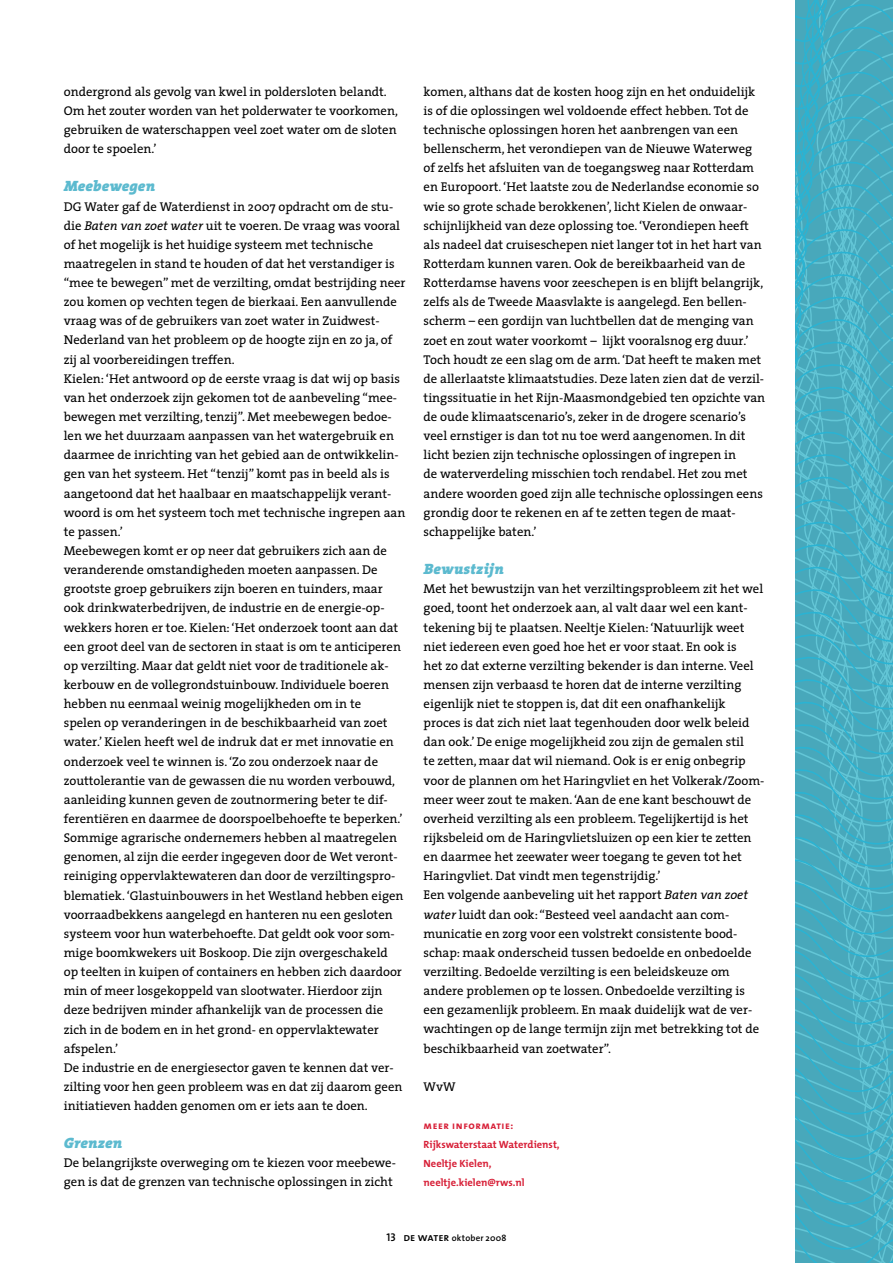
<style>
.page{position:relative;width:893px;height:1263px;background:#fff}
.page>*{position:absolute;margin:0;border:0;box-sizing:border-box;transform-origin:0 0}
.t1{font:italic 900 15px "The Serif";letter-spacing:.005em;color:#5cbacf}
.t2{font:12.75px/19.2px "The Serif";color:#000}
.t3{font:700 10.5px/19.2px "The Mix";color:#d71e36}
.t4{font:10.5px "The Mix Bold Caps";letter-spacing:.05em;color:#d71e36}
.t5{font:600 9px "The Sans";letter-spacing:.02em;color:#000}
.s1{font-style:italic}
.s2{font-family:"The Sans Semi Bold Caps";font-weight:400;font-size:11.25px}
</style>
<div class="page">
<svg style="left:795px;top:0;width:98px;height:1263px;background:#49aec1"></svg>
<p class="t2" style="left:64px;top:81px;width:336px">ondergrond als gevolg van kwel in poldersloten belandt.<br>Om het zouter worden van het polderwater te voorkomen, gebruiken de waterschappen veel zoet water om de sloten door te spoelen.’</p>
<p class="t1" style="left:64px;top:174px;width:93px">Meebewegen</p>
<p class="t2" style="left:64px;top:196px;width:343px">DG Water gaf de Waterdienst in 2007 opdracht om de stu&shy;die <span class="s1">Baten van zoet water</span> uit te voeren. De vraag was vooral of het mogelijk is het huidige systeem met technische maatregelen in stand te houden of dat het verstandiger is “mee te bewegen” met de verzilting, omdat bestrijding neer zou komen op vechten tegen de bierkaai. Een aanvullende vraag was of de gebruikers van zoet water in Zuidwest-Nederland van het probleem op de hoogte zijn en zo ja, of zij al voorbereidingen treffen.<br>Kielen: ‘Het antwoord op de eerste vraag is dat wij op basis van het onderzoek zijn gekomen tot de aanbeveling “mee&shy;bewegen met verzilting, tenzij”. Met meebewegen bedoe&shy;len we het duurzaam aanpassen van het watergebruik en daarmee de inrichting van het gebied aan de ontwikkelin&shy;gen van het systeem. Het “tenzij” komt pas in beeld als is aangetoond dat het haalbaar en maatschappelijk verant&shy;woord is om het systeem toch met technische ingrepen aan te passen.’<br>Meebewegen komt er op neer dat gebruikers zich aan de veranderende omstandigheden moeten aanpassen. De grootste groep gebruikers zijn boeren en tuinders, maar ook drinkwaterbedrijven, de industrie en de energie-op&shy;wekkers horen er toe. Kielen: ‘Het onderzoek toont aan dat een groot deel van de sectoren in staat is om te anticiperen op verzilting. Maar dat geldt niet voor de traditionele ak&shy;kerbouw en de vollegrondstuinbouw. Individuele boeren hebben nu eenmaal weinig mogelijkheden om in te<br>spelen op veranderingen in de beschikbaarheid van zoet water.’ Kielen heeft wel de indruk dat er met innovatie en onderzoek veel te winnen is. ‘Zo zou onderzoek naar de zouttolerantie van de gewassen die nu worden verbouwd, aanleiding kunnen geven de zoutnormering beter te dif&shy;ferentiëren en daarmee de doorspoelbehoefte te beperken.’ Sommige agrarische ondernemers hebben al maatregelen genomen, al zijn die eerder ingegeven door de Wet veront&shy;reiniging oppervlaktewateren dan door de verziltingspro&shy;blematiek. ‘Glastuinbouwers in het Westland hebben eigen voorraadbekkens aangelegd en hanteren nu een gesloten systeem voor hun waterbehoefte. Dat geldt ook voor som&shy;mige boomkwekers uit Boskoop. Die zijn overgeschakeld<br>op teelten in kuipen of containers en hebben zich daardoor min of meer losgekoppeld van slootwater. Hierdoor zijn deze bedrijven minder afhankelijk van de processen die zich in de bodem en in het grond- en oppervlaktewater afspelen.’<br>De industrie en de energiesector gaven te kennen dat ver&shy;zilting voor hen geen probleem was en dat zij daarom geen initiatieven hadden genomen om er iets aan te doen.</p>
<p class="t1" style="left:64px;top:1130px;width:60px">Grenzen</p>
<p class="t2" style="left:64px;top:1153px;width:334px">De belangrijkste overweging om te kiezen voor meebewe&shy;gen is dat de grenzen van technische oplossingen in zicht</p>
<p class="t2" style="left:424px;top:81px;width:343px">komen, althans dat de kosten hoog zijn en het onduidelijk is of die oplossingen wel voldoende effect hebben. Tot de technische oplossingen horen het aanbrengen van een bellenscherm, het verondiepen van de Nieuwe Waterweg of zelfs het afsluiten van de toegangsweg naar Rotterdam en Europoort. ‘Het laatste zou de Nederlandse economie so wie so grote schade berokkenen’, licht Kielen de onwaar&shy;schijnlijkheid van deze oplossing toe. ‘Verondiepen heeft als nadeel dat cruiseschepen niet langer tot in het hart van Rotterdam kunnen varen. Ook de bereikbaarheid van de Rotterdamse havens voor zeeschepen is en blijft belangrijk, zelfs als de Tweede Maasvlakte is aangelegd. Een bellen&shy;scherm – een gordijn van luchtbellen dat de menging van zoet en zout water voorkomt – lijkt vooralsnog erg duur.’ Toch houdt ze een slag om de arm. ‘Dat heeft te maken met de allerlaatste klimaatstudies. Deze laten zien dat de verzil&shy;tingssituatie in het Rijn-Maasmondgebied ten opzichte van de oude klimaatscenario’s, zeker in de drogere scenario’s veel ernstiger is dan tot nu toe werd aangenomen. In dit licht bezien zijn technische oplossingen of ingrepen in<br>de waterverdeling misschien toch rendabel. Het zou met andere woorden goed zijn alle technische oplossingen eens grondig door te rekenen en af te zetten tegen de maat&shy;schappelijke baten.’</p>
<p class="t1" style="left:424px;top:556px;width:82px">Bewustzijn</p>
<p class="t2" style="left:424px;top:579px;width:342px">Met het bewustzijn van het verziltingsprobleem zit het wel goed, toont het onderzoek aan, al valt daar wel een kant&shy;tekening bij te plaatsen. Neeltje Kielen: ‘Natuurlijk weet niet iedereen even goed hoe het er voor staat. En ook is<br>het zo dat externe verzilting bekender is dan interne. Veel mensen zijn verbaasd te horen dat de interne verzilting eigenlijk niet te stoppen is, dat dit een onafhankelijk proces is dat zich niet laat tegenhouden door welk beleid dan ook.’ De enige mogelijkheid zou zijn de gemalen stil<br>te zetten, maar dat wil niemand. Ook is er enig onbegrip voor de plannen om het Haringvliet en het Volkerak/Zoom&shy;meer weer zout te maken. ‘Aan de ene kant beschouwt de overheid verzilting als een probleem. Tegelijkertijd is het rijksbeleid om de Haringvlietsluizen op een kier te zetten en daarmee het zeewater weer toegang te geven tot het Haringvliet. Dat vindt men tegenstrijdig.’<br>Een volgende aanbeveling uit het rapport <span class="s1">Baten van zoet water</span> luidt dan ook: “Besteed veel aandacht aan com&shy;municatie en zorg voor een volstrekt consistente bood&shy;schap: maak onderscheid tussen bedoelde en onbedoelde verzilting. Bedoelde verzilting is een beleidskeuze om andere problemen op te lossen. Onbedoelde verzilting is een gezamenlijk probleem. En maak duidelijk wat de ver&shy;wachtingen op de lange termijn zijn met betrekking tot de beschikbaarheid van zoetwater”.</p>
<p class="t2" style="left:424px;top:1076px;width:34px">WvW</p>
<p class="t4" style="left:424px;top:1117px;width:91px">meer informatie:</p>
<p class="t3" style="left:424px;top:1135px;width:138px">Rijkswaterstaat Waterdienst,<br>Neeltje Kielen, neeltje.kielen@rws.nl</p>
<p class="t5" style="left:387px;top:1230px;width:121px"><span class="s2">13 de water</span> oktober 2008</p>
</div>
